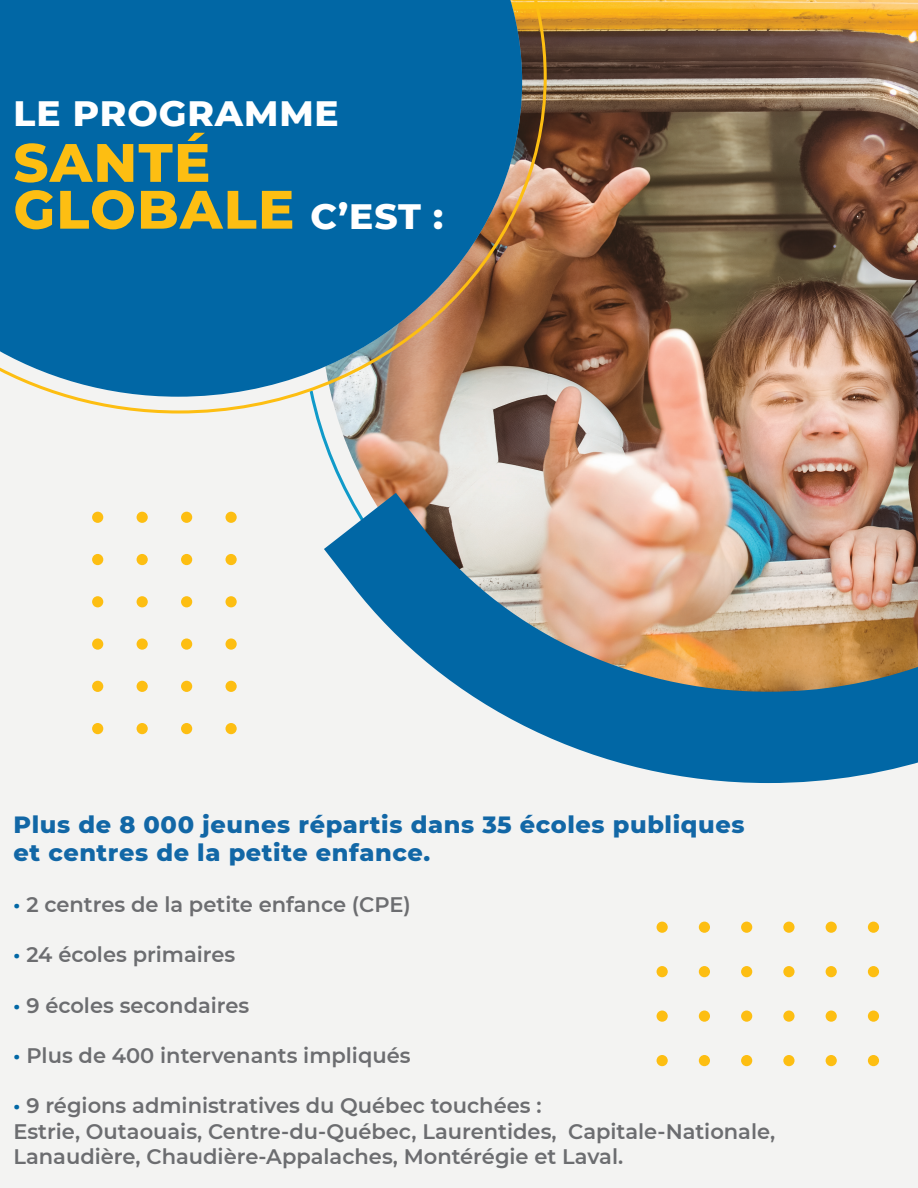
<style>
.page{position:relative;width:918px;height:1188px;background:#f3f3f2}
.page>*{position:absolute;margin:0;border:0;box-sizing:border-box;transform-origin:0 0}
.t1{font:800 54px/46.8px "Montserrat";letter-spacing:.025em;color:#fdbe12}
.t2{font:800 36px "Montserrat";letter-spacing:.025em;color:#fff}
.t3{font:800 24px/28.8px "Montserrat";letter-spacing:.025em;color:#1267a6}
.t4{font:600 21px/25.2px "Montserrat";color:#6c6d70}
.s1{font-size:36px;color:#fff}
.s2{font-weight:800;color:#0167a5}
</style>
<div class="page">
<img style="left:548px;top:0;width:370px;height:387px">
<img style="left:315px;top:387px;width:603px;height:42px">
<img style="left:319px;top:429px;width:599px;height:354px">
<img style="left:65px;top:0;width:483px;height:415px">
<svg style="left:0;top:0;width:522px;height:397px;fill:#0167a5"></svg>
<div style="left:92px;top:512px;width:11px;height:11px;background:#fdbe12;border-radius:50%"></div>
<div style="left:137px;top:512px;width:11px;height:11px;background:#fdbe12;border-radius:50%"></div>
<div style="left:181px;top:512px;width:11px;height:11px;background:#fdbe12;border-radius:50%"></div>
<div style="left:226px;top:512px;width:11px;height:11px;background:#fdbe12;border-radius:50%"></div>
<div style="left:92px;top:554px;width:11px;height:11px;background:#fdbe12;border-radius:50%"></div>
<div style="left:137px;top:554px;width:11px;height:11px;background:#fdbe12;border-radius:50%"></div>
<div style="left:181px;top:554px;width:11px;height:11px;background:#fdbe12;border-radius:50%"></div>
<div style="left:226px;top:554px;width:11px;height:11px;background:#fdbe12;border-radius:50%"></div>
<div style="left:92px;top:596px;width:11px;height:11px;background:#fdbe12;border-radius:50%"></div>
<div style="left:137px;top:596px;width:11px;height:11px;background:#fdbe12;border-radius:50%"></div>
<div style="left:181px;top:596px;width:11px;height:11px;background:#fdbe12;border-radius:50%"></div>
<div style="left:226px;top:596px;width:11px;height:11px;background:#fdbe12;border-radius:50%"></div>
<div style="left:92px;top:638px;width:11px;height:12px;background:#fdbe12;border-radius:50%"></div>
<div style="left:137px;top:638px;width:11px;height:12px;background:#fdbe12;border-radius:50%"></div>
<div style="left:181px;top:638px;width:11px;height:12px;background:#fdbe12;border-radius:50%"></div>
<div style="left:226px;top:638px;width:11px;height:12px;background:#fdbe12;border-radius:50%"></div>
<div style="left:92px;top:681px;width:11px;height:11px;background:#fdbe12;border-radius:50%"></div>
<div style="left:137px;top:681px;width:11px;height:11px;background:#fdbe12;border-radius:50%"></div>
<div style="left:181px;top:681px;width:11px;height:11px;background:#fdbe12;border-radius:50%"></div>
<div style="left:226px;top:681px;width:11px;height:11px;background:#fdbe12;border-radius:50%"></div>
<div style="left:92px;top:723px;width:11px;height:11px;background:#fdbe12;border-radius:50%"></div>
<div style="left:137px;top:723px;width:11px;height:11px;background:#fdbe12;border-radius:50%"></div>
<div style="left:181px;top:723px;width:11px;height:11px;background:#fdbe12;border-radius:50%"></div>
<div style="left:226px;top:723px;width:11px;height:11px;background:#fdbe12;border-radius:50%"></div>
<div style="left:868px;top:922px;width:11px;height:11px;background:#fdbe12;border-radius:50%"></div>
<div style="left:868px;top:966px;width:11px;height:11px;background:#fdbe12;border-radius:50%"></div>
<div style="left:868px;top:1011px;width:11px;height:11px;background:#fdbe12;border-radius:50%"></div>
<div style="left:868px;top:1055px;width:11px;height:11px;background:#fdbe12;border-radius:50%"></div>
<div style="left:826px;top:922px;width:11px;height:11px;background:#fdbe12;border-radius:50%"></div>
<div style="left:826px;top:966px;width:11px;height:11px;background:#fdbe12;border-radius:50%"></div>
<div style="left:826px;top:1011px;width:11px;height:11px;background:#fdbe12;border-radius:50%"></div>
<div style="left:826px;top:1055px;width:11px;height:11px;background:#fdbe12;border-radius:50%"></div>
<div style="left:783px;top:922px;width:12px;height:11px;background:#fdbe12;border-radius:50%"></div>
<div style="left:783px;top:966px;width:12px;height:11px;background:#fdbe12;border-radius:50%"></div>
<div style="left:783px;top:1011px;width:12px;height:11px;background:#fdbe12;border-radius:50%"></div>
<div style="left:783px;top:1055px;width:12px;height:11px;background:#fdbe12;border-radius:50%"></div>
<div style="left:741px;top:922px;width:11px;height:11px;background:#fdbe12;border-radius:50%"></div>
<div style="left:741px;top:966px;width:11px;height:11px;background:#fdbe12;border-radius:50%"></div>
<div style="left:741px;top:1011px;width:11px;height:11px;background:#fdbe12;border-radius:50%"></div>
<div style="left:741px;top:1055px;width:11px;height:11px;background:#fdbe12;border-radius:50%"></div>
<div style="left:699px;top:922px;width:11px;height:11px;background:#fdbe12;border-radius:50%"></div>
<div style="left:699px;top:966px;width:11px;height:11px;background:#fdbe12;border-radius:50%"></div>
<div style="left:699px;top:1011px;width:11px;height:11px;background:#fdbe12;border-radius:50%"></div>
<div style="left:699px;top:1055px;width:11px;height:11px;background:#fdbe12;border-radius:50%"></div>
<div style="left:657px;top:922px;width:11px;height:11px;background:#fdbe12;border-radius:50%"></div>
<div style="left:657px;top:966px;width:11px;height:11px;background:#fdbe12;border-radius:50%"></div>
<div style="left:657px;top:1011px;width:11px;height:11px;background:#fdbe12;border-radius:50%"></div>
<div style="left:657px;top:1055px;width:11px;height:11px;background:#fdbe12;border-radius:50%"></div>
<h2 class="t2" style="left:14px;top:87px;width:327px">LE PROGRAMME</h2>
<h1 class="t1" style="left:14px;top:136px;width:432px">SANTÉ<br>GLOBALE <span class="s1">C’EST :</span></h1>
<p class="t3" style="left:14px;top:808px;width:732px">Plus de 8 000 jeunes répartis dans 35 écoles publiques et centres de la petite enfance.</p>
<p class="t4" style="left:14px;top:891px;width:399px"><span class="s2">·</span> 2 centres de la petite enfance (CPE)</p>
<p class="t4" style="left:14px;top:941px;width:223px"><span class="s2">·</span> 24 écoles primaires</p>
<p class="t4" style="left:14px;top:992px;width:237px"><span class="s2">·</span> 9 écoles secondaires</p>
<p class="t4" style="left:14px;top:1042px;width:399px"><span class="s2">·</span> Plus de 400 intervenants impliqués</p>
<p class="t4" style="left:14px;top:1092px;width:763px"><span class="s2">·</span> 9 régions administratives du Québec touchées :<br>Estrie, Outaouais, Centre-du-Québec, Laurentides, Capitale-Nationale,<br>Lanaudière, Chaudière-Appalaches, Montérégie et Laval.</p>
</div>
